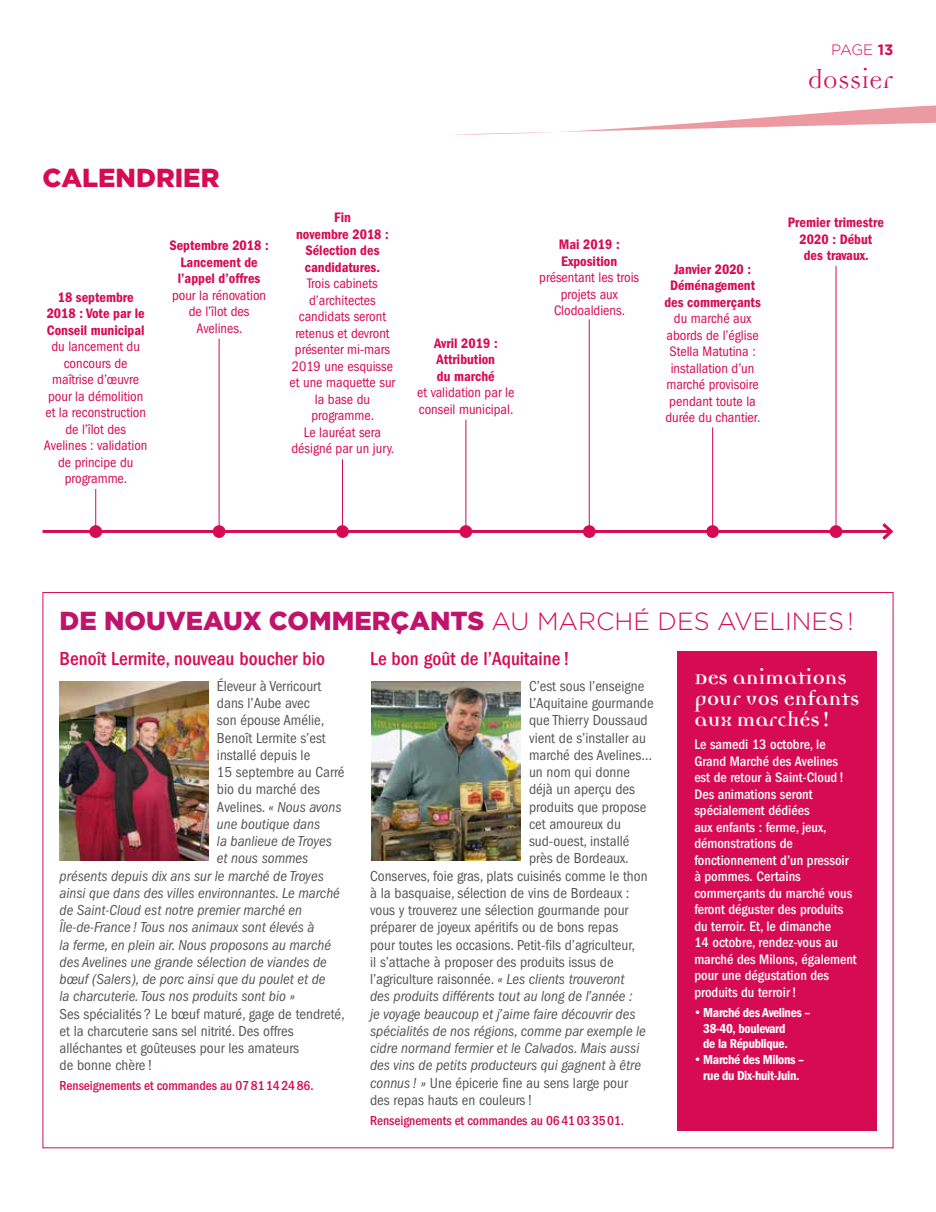
<style>
.page{position:relative;width:936px;height:1212px;background:#fff}
.page>*{position:absolute;margin:0;border:0;box-sizing:border-box;transform-origin:0 0}
.t1{font:28.5px "Democratica OT";color:#d60b52}
.t2{font:900 26.1px "Gotham";color:#c0136b}
.t3{font:900 26.1px "Gotham";color:#d60b52}
.t4{font:700 22.5px/21px "Democratica OT";color:#fff}
.t5{font:500 condensed 19.5px "ITC Franklin Gothic Std";color:#d60b52}
.t6{font:condensed 15px/17.2px "ITC Franklin Gothic Std";color:#575756}
.t7{font:italic condensed 15px "ITC Franklin Gothic Std";color:#575756}
.t8{font:300 15px "Gotham";color:#d60b52}
.t9{font:condensed 14.25px/16.5px "ITC Franklin Gothic Std";color:#d60b52;text-align:center}
.t10{font:500 condensed 14.25px/16.5px "ITC Franklin Gothic Std";color:#fff}
.t11{font:14.25px/16.5px "ITC Franklin Gothic Std Dm Cd";color:#d60b52;text-align:center}
.t12{font:13.5px/15.8px "ITC Franklin Gothic Std Dm Cd";letter-spacing:-.025em;color:#fff}
.t13{font:500 condensed 13.5px "ITC Franklin Gothic Std";letter-spacing:-.005em;color:#d60b52}
.s1{font-weight:700}
.s2{font-weight:300;font-size:24.9px;color:#d60b52}
.s3{font-style:normal}
.s4{font-style:italic}
.s5{font-family:"Gotham"}
</style>
<div class="page">
<div style="left:677px;top:652px;width:199px;height:479px;background:#d60b52"></div>
<img style="left:371px;top:681px;width:149px;height:179px">
<img style="left:60px;top:681px;width:148px;height:179px">
<hr style="left:43px;top:530px;width:848px;height:3px;background:#d60b52">
<svg style="left:882px;top:523px;width:12px;height:17px"></svg>
<div style="left:89px;top:525px;width:13px;height:13px;background:#d60b52;border-radius:50%"></div>
<div style="left:213px;top:525px;width:12px;height:13px;background:#d60b52;border-radius:50%"></div>
<div style="left:336px;top:525px;width:13px;height:13px;background:#d60b52;border-radius:50%"></div>
<div style="left:459px;top:525px;width:13px;height:13px;background:#d60b52;border-radius:50%"></div>
<div style="left:583px;top:525px;width:12px;height:13px;background:#d60b52;border-radius:50%"></div>
<div style="left:706px;top:525px;width:13px;height:13px;background:#d60b52;border-radius:50%"></div>
<div style="left:829px;top:525px;width:13px;height:13px;background:#d60b52;border-radius:50%"></div>
<hr style="left:95px;top:489px;width:1px;height:39px;background:#d60b52">
<hr style="left:219px;top:339px;width:1px;height:189px;background:#d60b52">
<hr style="left:342px;top:459px;width:1px;height:69px;background:#d60b52">
<hr style="left:465px;top:420px;width:1px;height:108px;background:#d60b52">
<hr style="left:589px;top:319px;width:1px;height:209px;background:#d60b52">
<hr style="left:712px;top:427px;width:1px;height:101px;background:#d60b52">
<hr style="left:835px;top:266px;width:1px;height:262px;background:#d60b52">
<svg style="left:454px;top:105px;width:481px;height:30px"></svg>
<p class="t8" style="left:831px;top:40px;width:64px">PAGE <span class="s1">13</span></p>
<h1 class="t1" style="left:807px;top:68px;width:87px">dossier</h1>
<h2 class="t3" style="left:43px;top:159px;width:178px">CALENDRIER</h2>
<p class="t11" style="left:47px;top:289px;width:100px">18 septembre<br>2018 : Vote par le<br>Conseil municipal</p>
<p class="t9" style="left:44px;top:338px;width:105px">du lancement du concours de maîtrise d’œuvre pour la démolition et la reconstruction de l’îlot des<br>Avelines : validation de principe du programme.</p>
<p class="t11" style="left:169px;top:237px;width:101px">Septembre 2018 :<br>Lancement de l’appel d’offres</p>
<p class="t9" style="left:172px;top:287px;width:96px">pour la rénovation de l’îlot des<br>Avelines.</p>
<p class="t11" style="left:296px;top:209px;width:94px">Fin<br>novembre 2018 :<br>Sélection des candidatures.</p>
<p class="t9" style="left:289px;top:276px;width:107px">Trois cabinets d’architectes candidats seront retenus et devront présenter mi-mars<br>2019 une esquisse et une maquette sur la base du programme.<br>Le lauréat sera désigné par un jury.</p>
<p class="t11" style="left:434px;top:335px;width:65px;text-align:left">Avril 2019 :<br>Attribution du marché</p>
<p class="t9" style="left:417px;top:385px;width:99px;text-align:left">et validation par le conseil municipal.</p>
<p class="t11" style="left:558px;top:236px;width:62px;text-align:left">Mai 2019 :<br>Exposition</p>
<p class="t9" style="left:539px;top:269px;width:101px">présentant les trois projets aux<br>Clodoaldiens.</p>
<p class="t11" style="left:664px;top:261px;width:98px">Janvier 2020 :<br>Déménagement des commerçants</p>
<p class="t9" style="left:665px;top:310px;width:96px">du marché aux abords de l’église<br>Stella Matutina : installation d’un marché provisoire pendant toute la durée du chantier.</p>
<p class="t11" style="left:788px;top:214px;width:97px">Premier trimestre<br>2020 : Début<br>des travaux.</p>
<h2 class="t2" style="left:60px;top:603px;width:795px">DE NOUVEAUX COMMERÇANTS <span class="s2">AU MARCHÉ DES AVELINES !</span></h2>
<h3 class="t5" style="left:60px;top:647px;width:267px">Benoît Lermite, nouveau boucher bio</h3>
<p class="t6" style="left:217px;top:677px;width:106px">Éleveur à Verricourt</p>
<p class="t6" style="left:217px;top:695px;width:94px">dans l’Aube avec</p>
<p class="t6" style="left:217px;top:712px;width:109px">son épouse Amélie,</p>
<p class="t6" style="left:217px;top:729px;width:110px">Benoît Lermite s’est</p>
<p class="t6" style="left:217px;top:746px;width:95px">installé depuis le</p>
<p class="t6" style="left:217px;top:764px;width:129px">15 septembre au Carré</p>
<p class="t6" style="left:217px;top:781px;width:104px">bio du marché des</p>
<p class="t7" style="left:217px;top:798px;width:126px"><span class="s3">Avelines.</span> « Nous avons</p>
<p class="t7" style="left:217px;top:815px;width:105px">une boutique dans</p>
<p class="t7" style="left:217px;top:833px;width:116px">la banlieue de Troyes</p>
<p class="t7" style="left:217px;top:850px;width:93px">et nous sommes</p>
<p class="t7" style="left:60px;top:867px;width:266px">présents depuis dix ans sur le marché de Troyes</p>
<p class="t7" style="left:60px;top:884px;width:282px">ainsi que dans des villes environnantes. Le marché</p>
<p class="t7" style="left:60px;top:902px;width:244px">de Saint-Cloud est notre premier marché en</p>
<p class="t7" style="left:60px;top:919px;width:256px">Île-de-France ! Tous nos animaux sont élevés à</p>
<p class="t7" style="left:60px;top:936px;width:273px">la ferme, en plein air. Nous proposons au marché</p>
<p class="t7" style="left:60px;top:953px;width:269px">des Avelines une grande sélection de viandes de</p>
<p class="t7" style="left:60px;top:971px;width:267px">bœuf (Salers), de porc ainsi que du poulet et de</p>
<p class="t7" style="left:60px;top:988px;width:237px">la charcuterie. Tous nos produits sont bio »</p>
<p class="t6" style="left:60px;top:1005px;width:287px">Ses spécialités ? Le bœuf maturé, gage de tendreté, et la charcuterie sans sel nitrité. Des offres alléchantes et goûteuses pour les amateurs<br>de bonne chère !</p>
<p class="t13" style="left:60px;top:1078px;width:255px">Renseignements et commandes au 0781142486.</p>
<h3 class="t5" style="left:370px;top:647px;width:201px">Le bon goût de l’Aquitaine !</h3>
<p class="t6" style="left:529px;top:677px;width:117px">C’est sous l’enseigne</p>
<p class="t6" style="left:529px;top:695px;width:126px">L’Aquitaine gourmande</p>
<p class="t6" style="left:529px;top:712px;width:120px">que Thierry Doussaud</p>
<p class="t6" style="left:529px;top:729px;width:118px">vient de s’installer au</p>
<p class="t6" style="left:529px;top:746px;width:124px">marché des Avelines…</p>
<p class="t6" style="left:529px;top:764px;width:102px">un nom qui donne</p>
<p class="t6" style="left:529px;top:781px;width:108px">déjà un aperçu des</p>
<p class="t6" style="left:529px;top:798px;width:119px">produits que propose</p>
<p class="t6" style="left:529px;top:815px;width:93px">cet amoureux du</p>
<p class="t6" style="left:529px;top:833px;width:102px">sud-ouest, installé</p>
<p class="t6" style="left:529px;top:850px;width:101px">près de Bordeaux.</p>
<p class="t6" style="left:370px;top:867px;width:279px">Conserves, foie gras, plats cuisinés comme le thon</p>
<p class="t6" style="left:370px;top:884px;width:261px">à la basquaise, sélection de vins de Bordeaux :</p>
<p class="t6" style="left:370px;top:902px;width:260px">vous y trouverez une sélection gourmande pour</p>
<p class="t6" style="left:370px;top:919px;width:249px">préparer de joyeux apéritifs ou de bons repas</p>
<p class="t6" style="left:370px;top:936px;width:266px">pour toutes les occasions. Petit-fils d’agriculteur,</p>
<p class="t6" style="left:370px;top:953px;width:245px">il s’attache à proposer des produits issus de</p>
<p class="t6" style="left:370px;top:971px;width:256px">l’agriculture raisonnée. <span class="s4">« Les clients trouveront</span></p>
<p class="t7" style="left:370px;top:988px;width:264px">des produits différents tout au long de l’année :</p>
<p class="t7" style="left:370px;top:1005px;width:267px">je voyage beaucoup et j’aime faire découvrir des</p>
<p class="t7" style="left:370px;top:1022px;width:277px">spécialités de nos régions, comme par exemple le</p>
<p class="t7" style="left:370px;top:1040px;width:271px">cidre normand fermier et le Calvados. Mais aussi</p>
<p class="t7" style="left:370px;top:1057px;width:272px">des vins de petits producteurs qui gagnent à être</p>
<p class="t6" style="left:370px;top:1074px;width:259px"><span class="s4">connus ! »</span> Une épicerie fine au sens large pour</p>
<p class="t6" style="left:370px;top:1091px;width:164px">des repas hauts en couleurs!</p>
<p class="t13" style="left:370px;top:1113px;width:255px">Renseignements et commandes au 0641033501.</p>
<h3 class="t4" style="left:694px;top:669px;width:166px">Des animations pour vos enfants aux marchés !</h3>
<p class="t10" style="left:694px;top:736px;width:164px">Le samedi 13 octobre, le<br>Grand Marché des Avelines est de retour à Saint-Cloud !<br>Des animations seront spécialement dédiées<br>aux enfants : ferme, jeux, démonstrations de fonctionnement d’un pressoir à pommes. Certains commerçants du marché vous feront déguster des produits du terroir. Et, le dimanche<br>14 octobre, rendez-vous au marché des Milons, également pour une dégustation des produits du terroir!</p>
<p class="t12" style="left:703px;top:1004px;width:109px;text-indent:-9px"><span class="s5">•</span> Marché des Avelines –<br>38-40, boulevard<br>de la République.</p>
<p class="t12" style="left:694px;top:1052px;width:111px;text-align:center"><span class="s5">•</span> Marché des Milons – rue du Dix-huit-Juin.</p>
</div>
